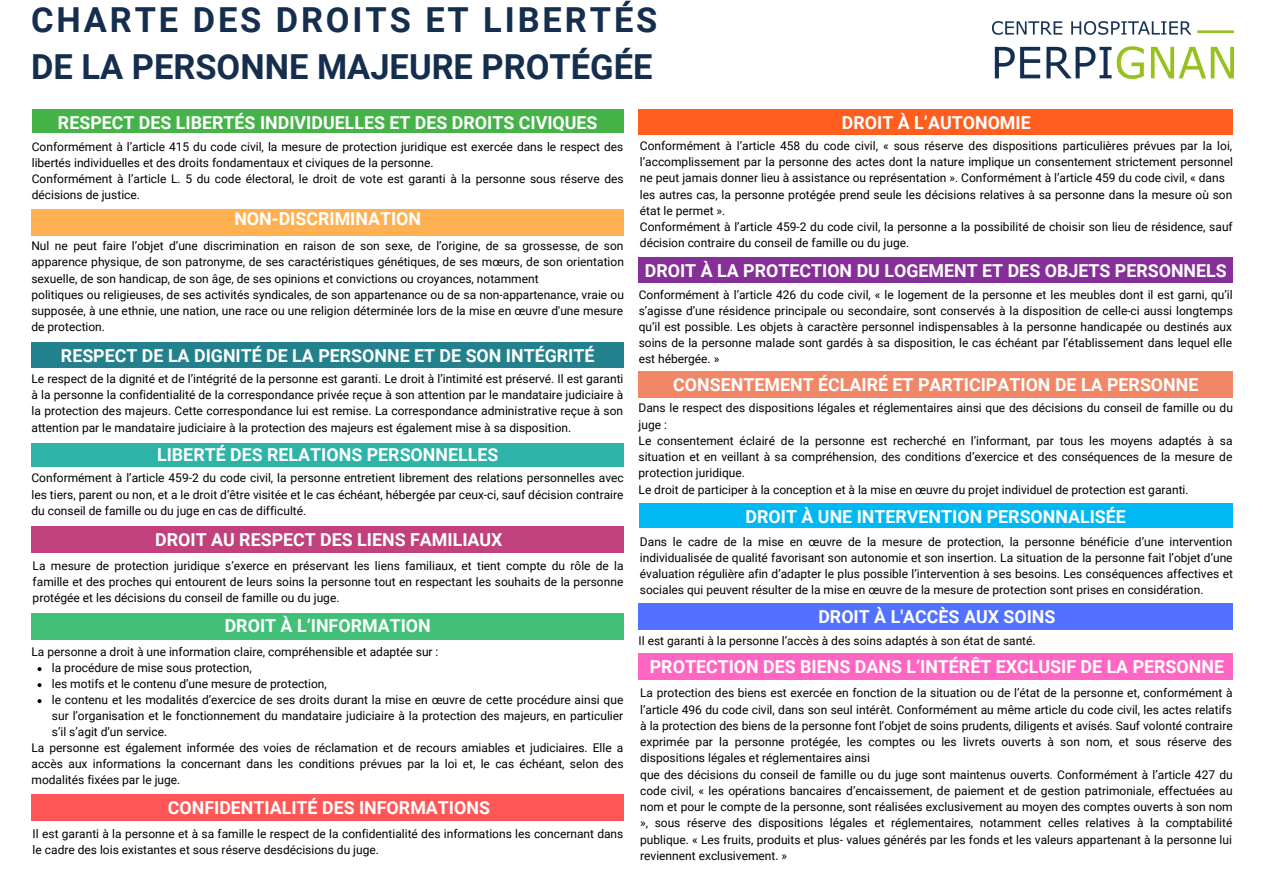
<style>
.page{position:relative;width:1263px;height:894px;background:#fff}
.page>*{position:absolute;margin:0;border:0;box-sizing:border-box;transform-origin:0 0}
.t1{font:700 34.5px "Roboto";color:#152e4e}
.t2{font:700 34.5px "Roboto";letter-spacing:.085em;color:#152e4e}
.t3{font:700 17.85px "Roboto";color:#fff}
.t4{font:12px/16.2px "Roboto";color:#000;text-align:justify}
</style>
<div class="page">
<div style="left:638px;top:110px;width:595px;height:25px;background:#ff5e1e"></div>
<img style="left:992px;top:22px;width:241px;height:56px">
<div style="left:31px;top:443px;width:593px;height:23px;background:#2db3a8"></div>
<div style="left:31px;top:343px;width:593px;height:25px;background:#22818d"></div>
<svg style="left:38px;top:667px;width:4px;height:4px"></svg>
<svg style="left:38px;top:683px;width:4px;height:4px"></svg>
<svg style="left:38px;top:699px;width:4px;height:4px"></svg>
<div style="left:31px;top:613px;width:593px;height:27px;background:#42c077"></div>
<div style="left:639px;top:371px;width:594px;height:26px;background:#f18767"></div>
<div style="left:32px;top:110px;width:592px;height:23px;background:#45b348"></div>
<div style="left:639px;top:503px;width:594px;height:24px;background:#00b9f2"></div>
<div style="left:31px;top:794px;width:593px;height:26px;background:#ff5757"></div>
<div style="left:31px;top:209px;width:593px;height:26px;background:#ffb152"></div>
<div style="left:31px;top:526px;width:593px;height:26px;background:#c0417c"></div>
<div style="left:639px;top:257px;width:594px;height:26px;background:#862f98"></div>
<div style="left:639px;top:603px;width:594px;height:26px;background:#5271ff"></div>
<div style="left:638px;top:653px;width:595px;height:26px;background:#ff66c4"></div>
<p class="t2" style="left:31px;top:0;width:628px">CHARTE DES DROITS ET LIBERTÉS</p>
<p class="t1" style="left:31px;top:47px;width:623px">DE LA PERSONNE MAJEURE PROTÉGÉE</p>
<p class="t3" style="left:58px;top:113px;width:541px">RESPECT DES LIBERTÉS INDIVIDUELLES ET DES DROITS CIVIQUES</p>
<p class="t3" style="left:842px;top:113px;width:190px">DROIT À L’AUTONOMIE</p>
<p class="t4" style="left:32px;top:138px;width:593px">Conformément à l’article 415 du code civil, la mesure de protection juridique est exercée dans le respect des libertés individuelles et des droits fondamentaux et civiques de la personne.</p>
<p class="t4" style="left:32px;top:170px;width:593px">Conformément à l’article L. 5 du code électoral, le droit de vote est garanti à la personne sous réserve des décisions de justice.</p>
<p class="t3" style="left:234px;top:209px;width:188px">NON-DISCRIMINATION</p>
<p class="t4" style="left:31px;top:238px;width:594px">Nul ne peut faire l’objet d’une discrimination en raison de son sexe, de l’origine, de sa grossesse, de son apparence physique, de son patronyme, de ses caractéristiques génétiques, de ses mœurs, de son orientation sexuelle, de son handicap, de son âge, de ses opinions et convictions ou croyances, notamment</p>
<p class="t4" style="left:31px;top:286px;width:594px">politiques ou religieuses, de ses activités syndicales, de son appartenance ou de sa non-appartenance, vraie ou supposée, à une ethnie, une nation, une race ou une religion déterminée lors de la mise en œuvre d'une mesure de protection.</p>
<p class="t3" style="left:61px;top:345px;width:535px">RESPECT DE LA DIGNITÉ DE LA PERSONNE ET DE SON INTÉGRITÉ</p>
<p class="t4" style="left:31px;top:370px;width:593px">Le respect de la dignité et de l’intégrité de la personne est garanti. Le droit à l’intimité est préservé. Il est garanti à la personne la confidentialité de la correspondance privée reçue à son attention par le mandataire judiciaire à la protection des majeurs. Cette correspondance lui est remise. La correspondance administrative reçue à son attention par le mandataire judiciaire à la protection des majeurs est également mise à sa disposition.</p>
<p class="t3" style="left:157px;top:444px;width:343px">LIBERTÉ DES RELATIONS PERSONNELLES</p>
<p class="t4" style="left:31px;top:470px;width:594px">Conformément à l’article 459-2 du code civil, la personne entretient librement des relations personnelles avec les tiers, parent ou non, et a le droit d’être visitée et le cas échéant, hébergée par ceux-ci, sauf décision contraire du conseil de famille ou du juge en cas de difficulté.</p>
<p class="t3" style="left:155px;top:529px;width:349px">DROIT AU RESPECT DES LIENS FAMILIAUX</p>
<p class="t4" style="left:33px;top:557px;width:592px">La mesure de protection juridique s’exerce en préservant les liens familiaux, et tient compte du rôle de la famille et des proches qui entourent de leurs soins la personne tout en respectant les souhaits de la personne protégée et les décisions du conseil de famille ou du juge.</p>
<p class="t3" style="left:225px;top:615px;width:208px">DROIT À L’INFORMATION</p>
<p class="t4" style="left:32px;top:643px;width:408px">La personne a droit à une information claire, compréhensible et adaptée sur :</p>
<p class="t4" style="left:52px;top:659px;width:201px">la procédure de mise sous protection,</p>
<p class="t4" style="left:52px;top:675px;width:276px">les motifs et le contenu d’une mesure de protection,</p>
<p class="t4" style="left:52px;top:691px;width:573px">le contenu et les modalités d’exercice de ses droits durant la mise en œuvre de cette procédure ainsi que sur l’organisation et le fonctionnement du mandataire judiciaire à la protection des majeurs, en particulier s’il s’agit d’un service.</p>
<p class="t4" style="left:32px;top:739px;width:593px">La personne est également informée des voies de réclamation et de recours amiables et judiciaires. Elle a accès aux informations la concernant dans les conditions prévues par la loi et, le cas échéant, selon des modalités fixées par le juge.</p>
<p class="t3" style="left:168px;top:797px;width:324px">CONFIDENTIALITÉ DES INFORMATIONS</p>
<p class="t4" style="left:33px;top:825px;width:592px">Il est garanti à la personne et à sa famille le respect de la confidentialité des informations les concernant dans le cadre des lois existantes et sous réserve desdécisions du juge.</p>
<p class="t4" style="left:640px;top:137px;width:595px">Conformément à l’article 458 du code civil, « sous réserve des dispositions particulières prévues par la loi, l’accomplissement par la personne des actes dont la nature implique un consentement strictement personnel ne peut jamais donner lieu à assistance ou représentation ». Conformément à l’article 459 du code civil, « dans</p>
<p class="t4" style="left:640px;top:186px;width:594px">les autres cas, la personne protégée prend seule les décisions relatives à sa personne dans la mesure où son état le permet ».</p>
<p class="t4" style="left:640px;top:219px;width:594px">Conformément à l’article 459-2 du code civil, la personne a la possibilité de choisir son lieu de résidence, sauf décision contraire du conseil de famille ou du juge.</p>
<p class="t3" style="left:645px;top:260px;width:583px">DROIT À LA PROTECTION DU LOGEMENT ET DES OBJETS PERSONNELS</p>
<p class="t4" style="left:639px;top:287px;width:596px">Conformément à l’article 426 du code civil, « le logement de la personne et les meubles dont il est garni, qu’il s’agisse d’une résidence principale ou secondaire, sont conservés à la disposition de celle-ci aussi longtemps qu’il est possible. Les objets à caractère personnel indispensables à la personne handicapée ou destinés aux soins de la personne malade sont gardés à sa disposition, le cas échéant par l’établissement dans lequel elle est hébergée. »</p>
<p class="t3" style="left:673px;top:374px;width:527px">CONSENTEMENT ÉCLAIRÉ ET PARTICIPATION DE LA PERSONNE</p>
<p class="t4" style="left:639px;top:400px;width:596px">Dans le respect des dispositions légales et réglementaires ainsi que des décisions du conseil de famille ou du juge :</p>
<p class="t4" style="left:639px;top:432px;width:595px">Le consentement éclairé de la personne est recherché en l’informant, par tous les moyens adaptés à sa situation et en veillant à sa compréhension, des conditions d’exercice et des conséquences de la mesure de protection juridique.</p>
<p class="t4" style="left:639px;top:481px;width:552px">Le droit de participer à la conception et à la mise en œuvre du projet individuel de protection est garanti.</p>
<p class="t3" style="left:746px;top:506px;width:382px">DROIT À UNE INTERVENTION PERSONNALISÉE</p>
<p class="t4" style="left:640px;top:533px;width:594px">Dans le cadre de la mise en œuvre de la mesure de protection, la personne bénéficie d’une intervention individualisée de qualité favorisant son autonomie et son insertion. La situation de la personne fait l’objet d’une évaluation régulière afin d’adapter le plus possible l’intervention à ses besoins. Les conséquences affectives et sociales qui peuvent résulter de la mise en œuvre de la mesure de protection sont prises en considération.</p>
<p class="t3" style="left:818px;top:606px;width:239px">DROIT À L'ACCÈS AUX SOINS</p>
<p class="t4" style="left:639px;top:632px;width:399px">Il est garanti à la personne l’accès à des soins adaptés à son état de santé.</p>
<p class="t3" style="left:650px;top:656px;width:576px">PROTECTION DES BIENS DANS L’INTÉRÊT EXCLUSIF DE LA PERSONNE</p>
<p class="t4" style="left:640px;top:684px;width:594px">La protection des biens est exercée en fonction de la situation ou de l’état de la personne et, conformément à l’article 496 du code civil, dans son seul intérêt. Conformément au même article du code civil, les actes relatifs à la protection des biens de la personne font l’objet de soins prudents, diligents et avisés. Sauf volonté contraire exprimée par la personne protégée, les comptes ou les livrets ouverts à son nom, et sous réserve des dispositions légales et réglementaires ainsi</p>
<p class="t4" style="left:640px;top:766px;width:594px">que des décisions du conseil de famille ou du juge sont maintenus ouverts. Conformément à l’article 427 du code civil, « les opérations bancaires d’encaissement, de paiement et de gestion patrimoniale, effectuées au nom et pour le compte de la personne, sont réalisées exclusivement au moyen des comptes ouverts à son nom », sous réserve des dispositions légales et réglementaires, notamment celles relatives à la comptabilité publique. « Les fruits, produits et plus- values générés par les fonds et les valeurs appartenant à la personne lui reviennent exclusivement. »</p>
</div>
